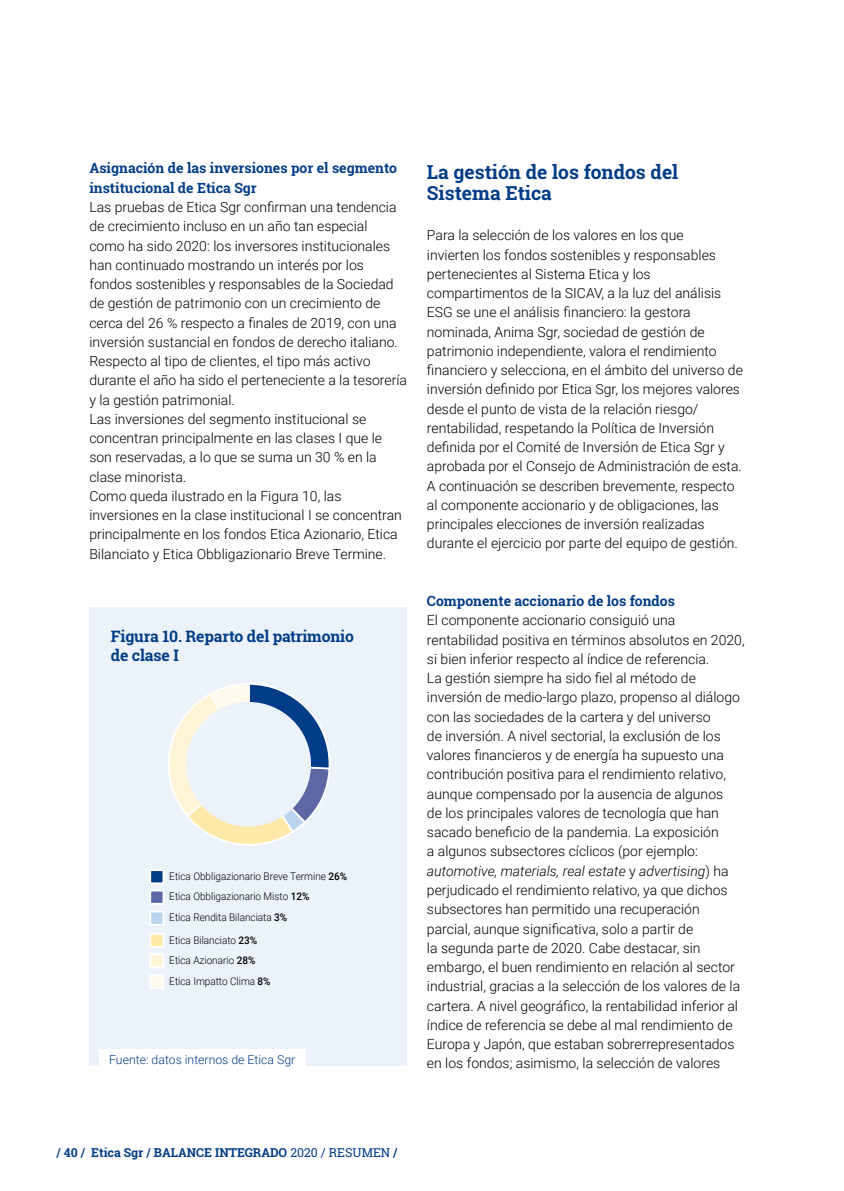
<style>
.page{position:relative;width:844px;height:1191px;background:#fff}
.page>*{position:absolute;margin:0;border:0;box-sizing:border-box;transform-origin:0 0}
.t1{font:700 19.25px/21px "Roboto Slab";color:#003c87}
.t2{font:700 15.75px/18.9px "Roboto Slab";letter-spacing:-.01em;color:#003c87}
.t3{font:300 14px/19.2px "Roboto";color:#000}
.t4{font:700 14px/19.2px "Roboto Slab";color:#003c87}
.t5{font:700 12.25px "Roboto Slab";color:#003c87}
.t6{font:300 12.25px "Roboto";color:#003c87}
.t7{font:300 10.5px/20.7px "Roboto";color:#000;scale:.95 1}
.s1{font-weight:500}
.s2{font-style:italic}
.s3{font-weight:400}
</style>
<div class="page">
<div style="left:89px;top:607px;width:318px;height:458px;background:#ebf2fa"></div>
<div style="left:150px;top:870px;width:13px;height:13px;background:#003c87"></div>
<div style="left:149px;top:869px;width:15px;height:15px;border:2px solid #fff"></div>
<div style="left:150px;top:890px;width:13px;height:13px;background:#5c67a4"></div>
<div style="left:149px;top:889px;width:15px;height:15px;border:2px solid #fff"></div>
<div style="left:150px;top:911px;width:13px;height:13px;background:#bbd4ee"></div>
<div style="left:149px;top:910px;width:15px;height:15px;border:2px solid #fff"></div>
<div style="left:150px;top:933px;width:13px;height:14px;background:#fee9a8"></div>
<div style="left:149px;top:932px;width:15px;height:15px;border:2px solid #fff"></div>
<div style="left:150px;top:954px;width:13px;height:13px;background:#fff5d6"></div>
<div style="left:149px;top:953px;width:15px;height:15px;border:2px solid #fff"></div>
<div style="left:150px;top:975px;width:13px;height:13px;background:#fffaec"></div>
<div style="left:149px;top:974px;width:15px;height:15px;border:2px solid #fff"></div>
<svg style="left:168px;top:683px;width:162px;height:163px"></svg>
<div style="left:186px;top:702px;width:125px;height:124px;background:#ebf2fa;border-radius:50%"></div>
<div style="left:99px;top:1049px;width:206px;height:36px;background:#fff"></div>
<p class="t4" style="left:89px;top:159px;width:309px">Asignación de las inversiones por el segmento institucional de Etica Sgr</p>
<p class="t3" style="left:89px;top:197px;width:319px">Las pruebas de Etica Sgr confirman una tendencia de crecimiento incluso en un año tan especial<br>como ha sido 2020: los inversores institucionales han continuado mostrando un interés por los fondos sostenibles y responsables de la Sociedad de gestión de patrimonio con un crecimiento de cerca del 26 % respecto a finales de 2019, con una inversión sustancial en fondos de derecho italiano.<br>Respecto al tipo de clientes, el tipo más activo durante el año ha sido el perteneciente a la tesorería y la gestión patrimonial.<br>Las inversiones del segmento institucional se concentran principalmente en las clases I que le son reservadas, a lo que se suma un 30 % en la clase minorista.<br>Como queda ilustrado en la Figura 10, las inversiones en la clase institucional I se concentran principalmente en los fondos Etica Azionario, Etica Bilanciato y Etica Obbligazionario Breve Termine.</p>
<p class="t2" style="left:111px;top:627px;width:245px">Figura 10. Reparto del patrimonio de clase I</p>
<p class="t7" style="left:169px;top:865px;width:188px">Etica Obbligazionario Breve Termine <span class="s1">26%<br></span>Etica Obbligazionario Misto <span class="s1">12%<br></span>Etica Rendita Bilanciata <span class="s1">3%</span></p>
<p class="t7" style="left:169px;top:929px;width:108px">Etica Bilanciato <span class="s1">23%<br></span>Etica Azionario <span class="s1">28%<br></span>Etica Impatto Clima <span class="s1">8%</span></p>
<p class="t6" style="left:109px;top:1051px;width:187px">Fuente: datos internos de Etica Sgr</p>
<h1 class="t1" style="left:427px;top:161px;width:253px">La gestión de los fondos del<br>Sistema Etica</h1>
<p class="t3" style="left:427px;top:225px;width:317px">Para la selección de los valores en los que<br>invierten los fondos sostenibles y responsables pertenecientes al Sistema Etica y los compartimentos de la SICAV, a la luz del análisis ESG se une el análisis financiero: la gestora nominada, Anima Sgr, sociedad de gestión de patrimonio independiente, valora el rendimiento financiero y selecciona, en el ámbito del universo de inversión definido por Etica Sgr, los mejores valores desde el punto de vista de la relación riesgo/ rentabilidad, respetando la Política de Inversión definida por el Comité de Inversión de Etica Sgr y aprobada por el Consejo de Administración de esta.<br>A continuación se describen brevemente, respecto al componente accionario y de obligaciones, las principales elecciones de inversión realizadas durante el ejercicio por parte del equipo de gestión.</p>
<p class="t4" style="left:427px;top:591px;width:249px">Componente accionario de los fondos</p>
<p class="t3" style="left:427px;top:610px;width:319px">El componente accionario consiguió una rentabilidad positiva en términos absolutos en 2020, si bien inferior respecto al índice de referencia.<br>La gestión siempre ha sido fiel al método de inversión de medio-largo plazo, propenso al diálogo con las sociedades de la cartera y del universo<br>de inversión. A nivel sectorial, la exclusión de los valores financieros y de energía ha supuesto una contribución positiva para el rendimiento relativo, aunque compensado por la ausencia de algunos<br>de los principales valores de tecnología que han sacado beneficio de la pandemia. La exposición<br>a algunos subsectores cíclicos (por ejemplo: <span class="s2">automotive, materials, real estate</span> y <span class="s2">advertising</span>) ha perjudicado el rendimiento relativo, ya que dichos subsectores han permitido una recuperación parcial, aunque significativa, solo a partir de<br>la segunda parte de 2020. Cabe destacar, sin embargo, el buen rendimiento en relación al sector industrial, gracias a la selección de los valores de la cartera. A nivel geográfico, la rentabilidad inferior al índice de referencia se debe al mal rendimiento de Europa y Japón, que estaban sobrerrepresentados en los fondos; asimismo, la selección de valores</p>
<p class="t5" style="left:56px;top:1144px;width:343px">/ 40 / Etica Sgr / BALANCE INTEGRADO <span class="s3">2020 / RESUMEN</span> /</p>
</div>
